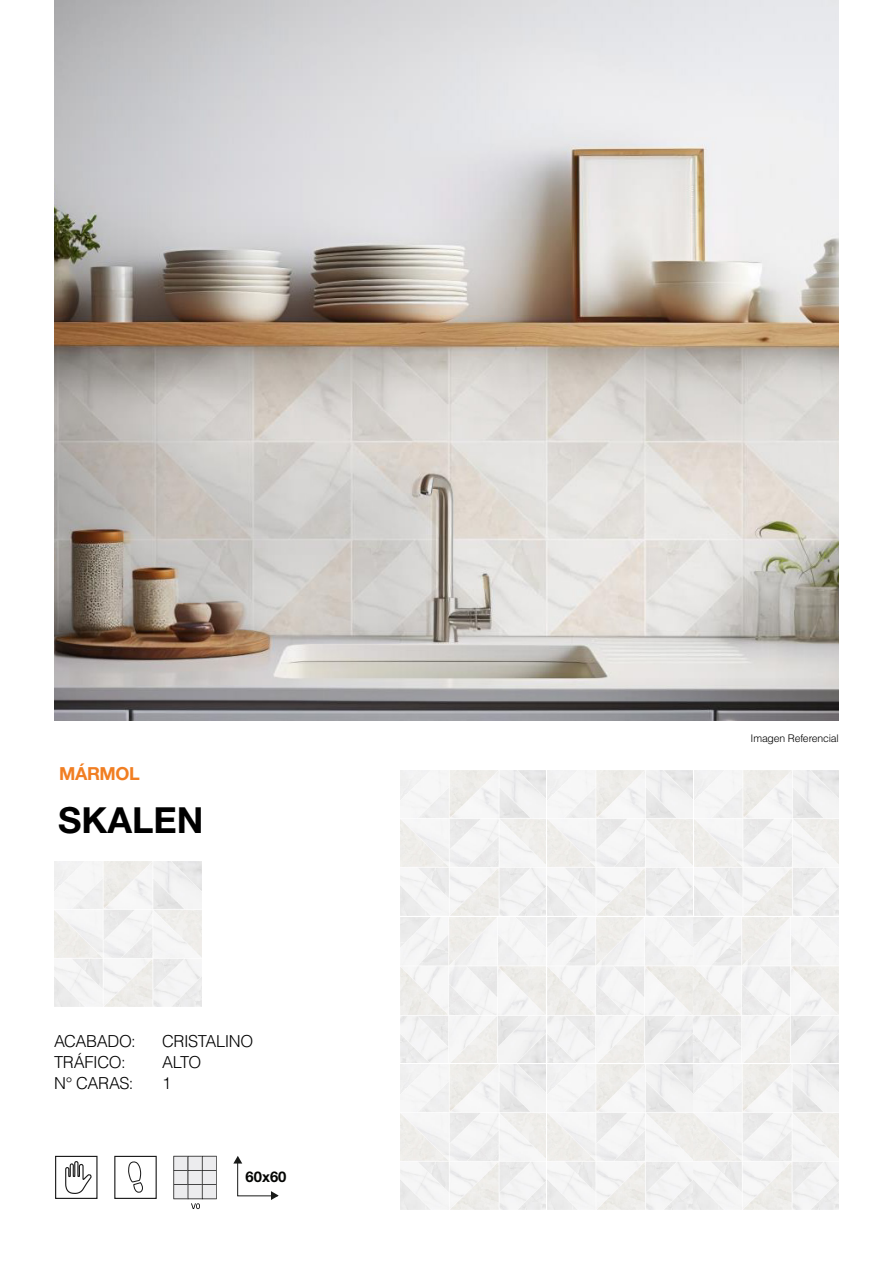
<style>
.page{position:relative;width:893px;height:1263px;background:#fff}
.page>*{position:absolute;margin:0;border:0;box-sizing:border-box;transform-origin:0 0}
.t1{font:700 36px "Helvetica Neue LT Std";color:#000}
.t2{font:700 18px "Helvetica Neue LT Std";letter-spacing:-.02em;color:#f17e22}
.t3{font:300 16.5px "Helvetica LT Std";letter-spacing:-.025em;color:#000}
.t4{font:700 14.85px "Helvetica Neue LT Std";color:#040503}
.t5{font:300 10.5px "Helvetica LT Std";letter-spacing:-.015em;color:#000}
</style>
<div class="page">
<img style="left:54px;top:0;width:785px;height:721px">
<img style="left:400px;top:770px;width:145px;height:145px">
<img style="left:400px;top:917px;width:145px;height:145px">
<img style="left:400px;top:1064px;width:145px;height:145px">
<img style="left:547px;top:770px;width:145px;height:145px">
<img style="left:547px;top:917px;width:145px;height:145px">
<img style="left:547px;top:1064px;width:145px;height:145px">
<img style="left:694px;top:770px;width:145px;height:145px">
<img style="left:694px;top:917px;width:145px;height:145px">
<img style="left:694px;top:1064px;width:145px;height:145px">
<img style="left:54px;top:861px;width:147px;height:145px">
<svg style="left:55px;top:1155px;width:102px;height:44px"></svg>
<svg style="left:173px;top:1156px;width:44px;height:53px"></svg>
<svg style="left:233px;top:1156px;width:46px;height:44px"></svg>
<p class="t2" style="left:59px;top:762px;width:82px">MÁRMOL</p>
<p class="t1" style="left:58px;top:798px;width:147px">SKALEN</p>
<p class="t3" style="left:54px;top:1030px;width:83px">ACABADO:</p>
<p class="t3" style="left:162px;top:1030px;width:93px">CRISTALINO</p>
<p class="t3" style="left:54px;top:1051px;width:73px">TRÁFICO:</p>
<p class="t3" style="left:162px;top:1051px;width:41px">ALTO</p>
<p class="t3" style="left:54px;top:1072px;width:81px">N° CARAS:</p>
<p class="t3" style="left:162px;top:1072px;width:11px">1</p>
<p class="t4" style="left:246px;top:1167px;width:42px">60x60</p>
<p class="t5" style="left:751px;top:732px;width:90px">Imagen Referencial</p>
</div>
